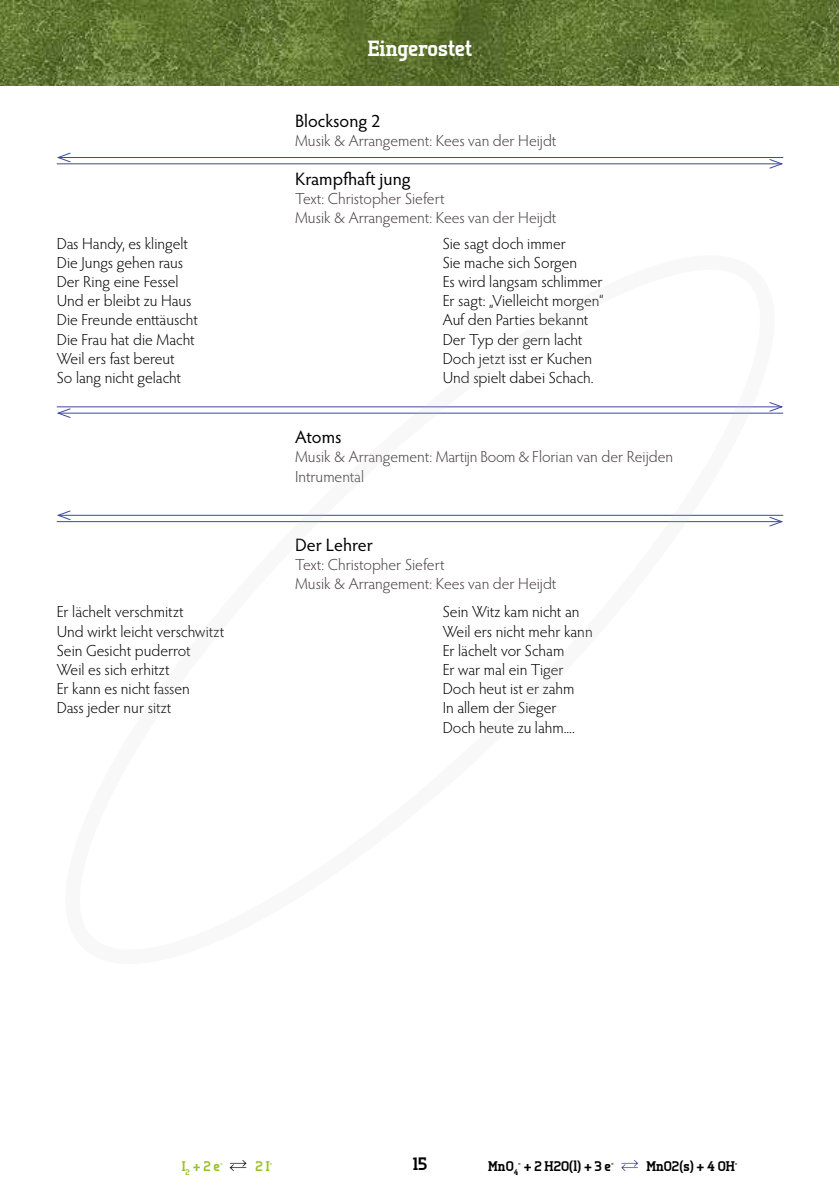
<style>
.page{position:relative;width:840px;height:1191px;background:#fff}
.page>*{position:absolute;margin:0;border:0;box-sizing:border-box;transform-origin:0 0}
.t1{font:800 22px "Tertre";color:#fff}
.t2{font:18px "Hypatia Sans Pro";letter-spacing:-.005em;color:#000}
.t3{font:800 18px "Tertre";color:#000}
.t4{font:300 16px/19.2px "Hypatia Sans Pro";color:#000}
.t5{font:300 16px/19.2px "Hypatia Sans Pro";color:#473e41}
.t6{font:800 14px "Tertre";color:#000}
.t7{font:800 14px "Tertre";color:#98c228}
</style>
<div class="page">
<img style="left:0;top:1px;width:838px;height:84px">
<svg style="left:229px;top:1160px;width:17px;height:11px"></svg>
<svg style="left:621px;top:1160px;width:17px;height:11px"></svg>
<hr style="left:57px;top:406px;width:724px;height:1px;background:#3e4999">
<svg style="left:774px;top:403px;width:9px;height:8px"></svg>
<hr style="left:58px;top:413px;width:724px;height:1px;background:#3e4999">
<svg style="left:56px;top:407px;width:9px;height:9px"></svg>
<hr style="left:57px;top:163px;width:724px;height:1px;background:#3e4999">
<svg style="left:767px;top:159px;width:16px;height:10px"></svg>
<hr style="left:58px;top:157px;width:724px;height:1px;background:#3e4999">
<svg style="left:57px;top:152px;width:14px;height:11px"></svg>
<hr style="left:57px;top:521px;width:724px;height:1px;background:#3e4999">
<svg style="left:774px;top:518px;width:9px;height:7px"></svg>
<hr style="left:58px;top:515px;width:724px;height:1px;background:#3e4999">
<svg style="left:57px;top:512px;width:8px;height:7px"></svg>
<svg style="left:65px;top:402px;width:709px;height:125px"></svg>
<h1 class="t1" style="left:367px;top:35px;width:106px">Eingerostet</h1>
<p class="t2" style="left:295px;top:108px;width:87px">Blocksong 2</p>
<p class="t5" style="left:295px;top:130px;width:263px">Musik &amp; Arrangement: Kees van der Heijdt</p>
<p class="t2" style="left:295px;top:167px;width:117px">Krampfhaft jung</p>
<p class="t5" style="left:295px;top:189px;width:263px">Text: Christopher Siefert<br>Musik &amp; Arrangement: Kees van der Heijdt</p>
<p class="t4" style="left:57px;top:233px;width:142px">Das Handy, es klingelt<br>Die Jungs gehen raus<br>Der Ring eine Fessel<br>Und er bleibt zu Haus<br>Die Freunde enttäuscht<br>Die Frau hat die Macht<br>Weil ers fast bereut<br>So lang nicht gelacht</p>
<p class="t4" style="left:442px;top:233px;width:162px">Sie sagt doch immer<br>Sie mache sich Sorgen<br>Es wird langsam schlimmer<br>Er sagt: „Vielleicht morgen“<br>Auf den Parties bekannt<br>Der Typ der gern lacht<br>Doch jetzt isst er Kuchen<br>Und spielt dabei Schach.</p>
<p class="t4" style="left:57px;top:602px;width:169px">Er lächelt verschmitzt<br>Und wirkt leicht verschwitzt<br>Sein Gesicht puderrot<br>Weil es sich erhitzt<br>Er kann es nicht fassen<br>Dass jeder nur sitzt</p>
<p class="t2" style="left:295px;top:425px;width:48px">Atoms</p>
<p class="t5" style="left:295px;top:447px;width:379px">Musik &amp; Arrangement: Martijn Boom &amp; Florian van der Reijden<br>Intrumental</p>
<p class="t2" style="left:295px;top:532px;width:79px">Der Lehrer</p>
<p class="t5" style="left:295px;top:554px;width:263px">Text: Christopher Siefert<br>Musik &amp; Arrangement: Kees van der Heijdt</p>
<p class="t4" style="left:442px;top:602px;width:151px">Sein Witz kam nicht an<br>Weil ers nicht mehr kann<br>Er lächelt vor Scham<br>Er war mal ein Tiger<br>Doch heut ist er zahm<br>In allem der Sieger<br>Doch heute zu lahm....</p>
<p class="t7" style="left:182px;top:1157px;width:43px">I<sub>2</sub> + 2 e<sup>-</sup></p>
<p class="t3" style="left:412px;top:1152px;width:16px">15</p>
<p class="t7" style="left:255px;top:1157px;width:18px">2 I<sup>-</sup></p>
<p class="t6" style="left:488px;top:1157px;width:127px">MnO<sub>4</sub><sup>-</sup> + 2 H2O(l) + 3 e<sup>-</sup></p>
<p class="t6" style="left:646px;top:1157px;width:93px">MnO2(s) + 4 OH<sup>-</sup></p>
</div>
